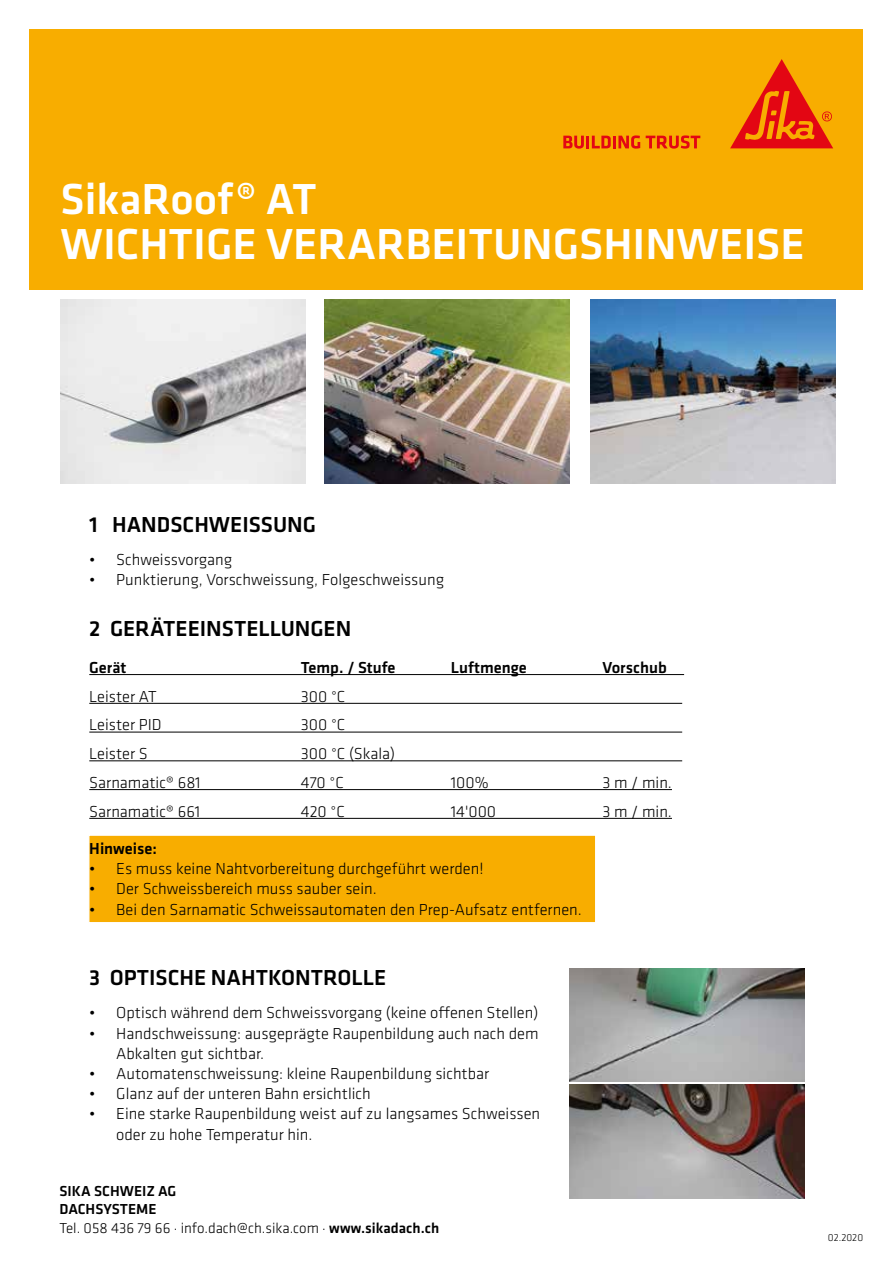
<style>
.page{position:relative;width:893px;height:1263px;background:#fff}
.page>*{position:absolute;margin:0;border:0;box-sizing:border-box;transform-origin:0 0}
.t1{font:500 45px/45px "Klavika";color:#fff}
.t2{font:500 22.5px "Klavika";color:#000}
.t3{font:300 16.5px/20.2px "Klavika";color:#000}
.t4{font:500 16.5px "Klavika";color:#000}
.t5{font:500 15px/18.8px "Klavika";color:#000}
.t6{font:300 10.5px "Klavika";letter-spacing:-.005em;color:#000}
.s1{font-weight:300}
</style>
<div class="page">
<div style="left:30px;top:30px;width:833px;height:260px;background:#f8ad00"></div>
<svg style="left:563px;top:135px;width:77px;height:14px"></svg>
<svg style="left:646px;top:135px;width:54px;height:14px"></svg>
<svg style="left:730px;top:59px;width:103px;height:89px"></svg>
<div style="left:89px;top:835px;width:507px;height:88px;background:#f8ad00;border:1px solid #fff"></div>
<hr style="left:89px;top:674px;width:595px;height:1px;background:#000">
<hr style="left:89px;top:703px;width:593px;height:1px;background:#000">
<hr style="left:89px;top:732px;width:593px;height:1px;background:#000">
<hr style="left:89px;top:760px;width:593px;height:1px;background:#000">
<hr style="left:89px;top:789px;width:583px;height:1px;background:#000">
<hr style="left:89px;top:818px;width:583px;height:1px;background:#000">
<img style="left:61px;top:300px;width:244px;height:183px">
<img style="left:591px;top:300px;width:244px;height:183px">
<img style="left:325px;top:300px;width:244px;height:183px">
<img style="left:569px;top:968px;width:236px;height:114px">
<img style="left:569px;top:1085px;width:236px;height:113px">
<h1 class="t1" style="left:61px;top:175px;width:746px">SikaRoof® AT<br>WICHTIGE VERARBEITUNGSHINWEISE</h1>
<h2 class="t2" style="left:89px;top:509px;width:228px">1 HANDSCHWEISSUNG</h2>
<p class="t3" style="left:89px;top:549px;width:144px">• Schweissvorgang</p>
<p class="t3" style="left:89px;top:570px;width:356px">• Punktierung, Vorschweissung, Folgeschweissung</p>
<h2 class="t2" style="left:89px;top:613px;width:264px">2 GERÄTEEINSTELLUNGEN</h2>
<p class="t4" style="left:89px;top:656px;width:39px">Gerät</p>
<p class="t4" style="left:301px;top:656px;width:96px">Temp. / Stufe</p>
<p class="t4" style="left:451px;top:656px;width:77px">Luftmenge</p>
<p class="t4" style="left:602px;top:656px;width:66px">Vorschub</p>
<p class="t3" style="left:89px;top:686px;width:69px">Leister AT</p>
<p class="t3" style="left:301px;top:686px;width:46px">300 °C</p>
<p class="t3" style="left:89px;top:715px;width:74px">Leister PID</p>
<p class="t3" style="left:301px;top:715px;width:46px">300 °C</p>
<p class="t3" style="left:89px;top:743px;width:60px">Leister S</p>
<p class="t3" style="left:301px;top:743px;width:96px">300 °C (Skala)</p>
<p class="t3" style="left:89px;top:772px;width:113px">Sarnamatic® 681</p>
<p class="t3" style="left:301px;top:772px;width:44px">470 °C</p>
<p class="t3" style="left:451px;top:772px;width:39px">100%</p>
<p class="t3" style="left:602px;top:772px;width:71px">3 m / min.</p>
<p class="t3" style="left:89px;top:801px;width:112px">Sarnamatic® 661</p>
<p class="t3" style="left:301px;top:801px;width:46px">420 °C</p>
<p class="t3" style="left:451px;top:801px;width:47px">14'000</p>
<p class="t3" style="left:602px;top:801px;width:71px">3 m / min.</p>
<p class="t4" style="left:89px;top:837px;width:69px">Hinweise:</p>
<p class="t3" style="left:89px;top:858px;width:396px">• Es muss keine Nahtvorbereitung durchgeführt werden!</p>
<p class="t3" style="left:89px;top:879px;width:289px">• Der Schweissbereich muss sauber sein.</p>
<p class="t3" style="left:89px;top:899px;width:494px">• Bei den Sarnamatic Schweissautomaten den Prep-Aufsatz entfernen.</p>
<h2 class="t2" style="left:89px;top:962px;width:298px">3 OPTISCHE NAHTKONTROLLE</h2>
<p class="t3" style="left:89px;top:1002px;width:451px">• Optisch während dem Schweissvorgang (keine offenen Stellen)</p>
<p class="t3" style="left:116px;top:1023px;width:424px;text-indent:-27px">• Handschweissung: ausgeprägte Raupenbildung auch nach dem<br>Abkalten gut sichtbar.</p>
<p class="t3" style="left:89px;top:1063px;width:401px">• Automatenschweissung: kleine Raupenbildung sichtbar</p>
<p class="t3" style="left:89px;top:1083px;width:283px">• Glanz auf der unteren Bahn ersichtlich</p>
<p class="t3" style="left:116px;top:1104px;width:425px;text-indent:-27px">• Eine starke Raupenbildung weist auf zu langsames Schweissen oder zu hohe Temperatur hin.</p>
<p class="t5" style="left:60px;top:1181px;width:381px">SIKA SCHWEIZ AG<br>DACHSYSTEME<br><span class="s1">Tel. 058 436 79 66 </span><sup>.</sup> <span class="s1">info.dach@ch.sika.com </span><sup>.</sup> www.sikadach.ch</p>
<p class="t6" style="left:828px;top:1231px;width:37px">02.2020</p>
</div>
